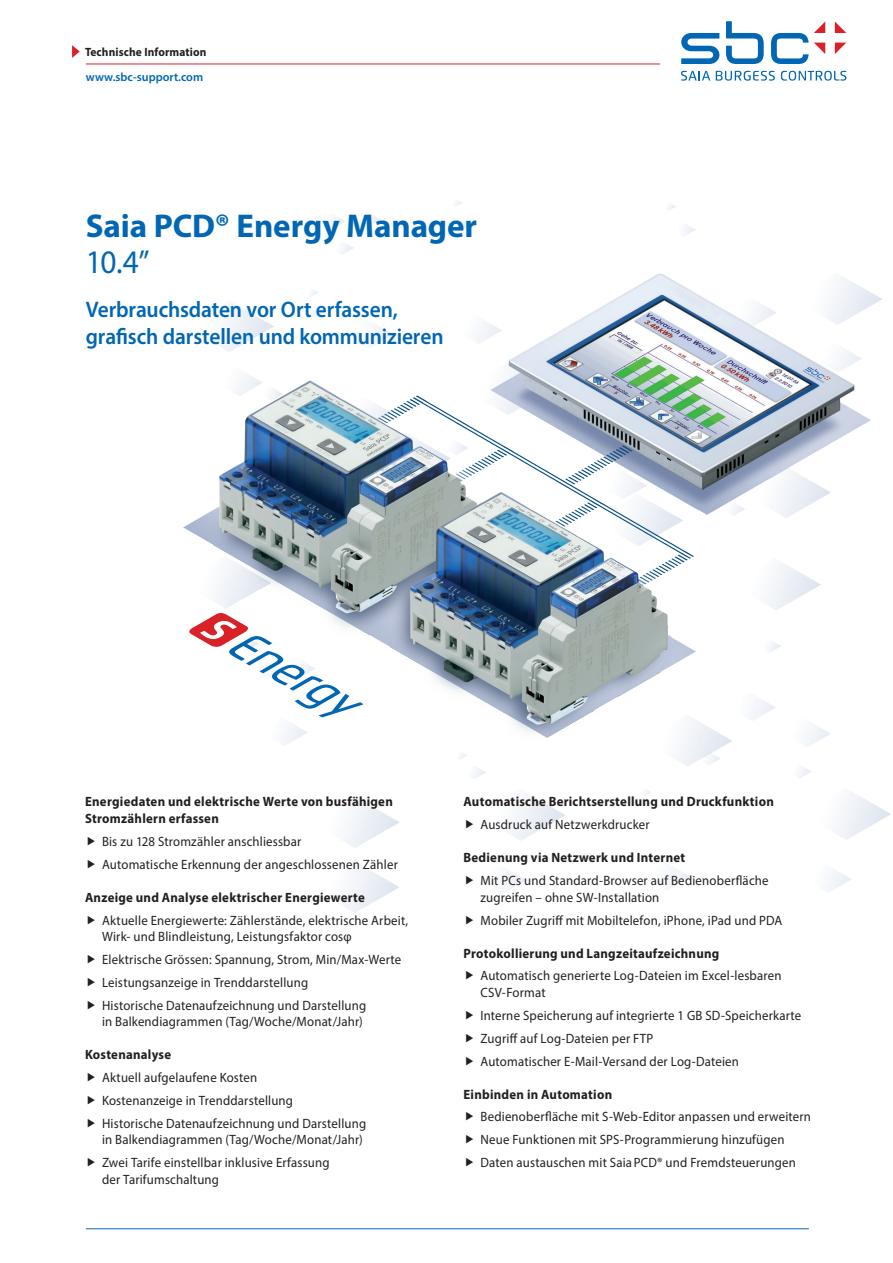
<style>
.page{position:relative;width:893px;height:1263px;background:#fff}
.page>*{position:absolute;margin:0;border:0;box-sizing:border-box;transform-origin:0 0}
.Headline__bold__22pt{font:700 33px "Myriad Pro";letter-spacing:-.005em;color:#0166b3}
.Headline__regular__2{font:33px "Myriad Pro";color:#0166b3;scale:.95 1}
.Subheadline__15pt{font:600 22.5px/27px "Myriad Pro";letter-spacing:-.005em;color:#0166b3;scale:.95 1}
.t1{font:13.5px/16.5px "Myriad Pro";letter-spacing:.015em;color:#231f20;scale:.95 1}
.Grundtext__bold__9_1{font:700 13.5px/16.5px "Myriad Pro";letter-spacing:.02em;color:#231f20;scale:.95 1}
.Dokumententyp__8pt{font:700 12px "Myriad Pro";letter-spacing:.01em;color:#231f20;scale:.95 1}
.Webadresse_Support{font:600 12px "Myriad Pro";color:#0166b3}
</style>
<div class="page">
<img style="left:183px;top:200px;width:708px;height:713px">
<svg style="left:186px;top:611px;width:178px;height:112px"></svg>
<svg style="left:681px;top:21px;width:165px;height:43px"></svg>
<svg style="left:681px;top:71px;width:29px;height:10px"></svg>
<svg style="left:716px;top:71px;width:59px;height:10px"></svg>
<svg style="left:781px;top:71px;width:65px;height:10px"></svg>
<svg style="left:72px;top:45px;width:8px;height:13px"></svg>
<hr style="left:86px;top:64px;width:574px;height:1px;background:#da2128">
<hr style="left:86px;top:1228px;width:723px;height:1px;background:#0166b3">
<svg style="left:466px;top:820px;width:7px;height:9px"></svg>
<svg style="left:466px;top:876px;width:7px;height:8px"></svg>
<p class="Dokumententyp__8pt" style="left:85px;top:44px;width:129px">Technische Information</p>
<p class="Webadresse_Support" style="left:86px;top:69px;width:119px">www.sbc-support.com</p>
<p class="Headline__bold__22pt" style="left:86px;top:205px;width:393px">Saia PCD® Energy Manager</p>
<p class="Headline__regular__2" style="left:86px;top:242px;width:69px">10.4”</p>
<p class="Subheadline__15pt" style="left:86px;top:296px;width:378px">Verbrauchsdaten vor Ort erfassen, grafisch darstellen und kommunizieren</p>
<p class="Grundtext__bold__9_1" style="left:85px;top:793px;width:326px">Energiedaten und elektrische Werte von busfähigen<br>Stromzählern erfassen</p>
<p class="t1" style="left:102px;top:833px;width:211px">Bis zu 128 Stromzähler anschliessbar</p>
<p class="t1" style="left:102px;top:856px;width:313px">Automatische Erkennung der angeschlossenen Zähler</p>
<p class="Grundtext__bold__9_1" style="left:85px;top:888px;width:296px">Anzeige und Analyse elektrischer Energiewerte</p>
<p class="t1" style="left:102px;top:911px;width:324px">Aktuelle Energiewerte: Zählerstände, elektrische Arbeit,<br>Wirk- und Blindleistung, Leistungsfaktor cosφ</p>
<p class="t1" style="left:102px;top:951px;width:317px">Elektrische Grössen: Spannung, Strom, Min/Max-Werte</p>
<p class="t1" style="left:102px;top:974px;width:218px">Leistungsanzeige in Trenddarstellung</p>
<p class="t1" style="left:102px;top:997px;width:280px">Historische Datenaufzeichnung und Darstellung in Balkendiagrammen (Tag/Woche/Monat/Jahr)</p>
<p class="Grundtext__bold__9_1" style="left:85px;top:1046px;width:92px">Kostenanalyse</p>
<p class="t1" style="left:102px;top:1069px;width:165px">Aktuell aufgelaufene Kosten</p>
<p class="t1" style="left:102px;top:1092px;width:203px">Kostenanzeige in Trenddarstellung</p>
<p class="t1" style="left:102px;top:1115px;width:280px">Historische Datenaufzeichnung und Darstellung in Balkendiagrammen (Tag/Woche/Monat/Jahr)</p>
<p class="t1" style="left:102px;top:1154px;width:241px">Zwei Tarife einstellbar inklusive Erfassung der Tarifumschaltung</p>
<p class="Grundtext__bold__9_1" style="left:463px;top:793px;width:328px">Automatische Berichtserstellung und Druckfunktion</p>
<p class="t1" style="left:480px;top:816px;width:179px">Ausdruck auf Netzwerkdrucker</p>
<p class="Grundtext__bold__9_1" style="left:463px;top:849px;width:235px">Bedienung via Netzwerk und Internet</p>
<p class="t1" style="left:480px;top:872px;width:305px">Mit PCs und Standard-Browser auf Bedienoberfläche zugreifen – ohne SW-Installation</p>
<p class="t1" style="left:480px;top:911px;width:319px">Mobiler Zugriff mit Mobiltelefon, iPhone, iPad und PDA</p>
<p class="Grundtext__bold__9_1" style="left:463px;top:944px;width:271px">Protokollierung und Langzeitaufzeichnung</p>
<p class="t1" style="left:480px;top:967px;width:318px">Automatisch generierte Log-Dateien im Excel-lesbaren<br>CSV-Format</p>
<p class="t1" style="left:480px;top:1007px;width:339px">Interne Speicherung auf integrierte 1 GB SD-Speicherkarte</p>
<p class="t1" style="left:480px;top:1030px;width:183px">Zugriff auf Log-Dateien per FTP</p>
<p class="t1" style="left:480px;top:1052px;width:274px">Automatischer E-Mail-Versand der Log-Dateien</p>
<p class="Grundtext__bold__9_1" style="left:463px;top:1085px;width:158px">Einbinden in Automation</p>
<p class="t1" style="left:480px;top:1108px;width:349px">Bedienoberfläche mit S-Web-Editor anpassen und erweitern</p>
<p class="t1" style="left:480px;top:1131px;width:322px">Neue Funktionen mit SPS-Programmierung hinzufügen</p>
<p class="t1" style="left:480px;top:1154px;width:334px">Daten austauschen mit Saia PCD® und Fremdsteuerungen</p>
</div>
